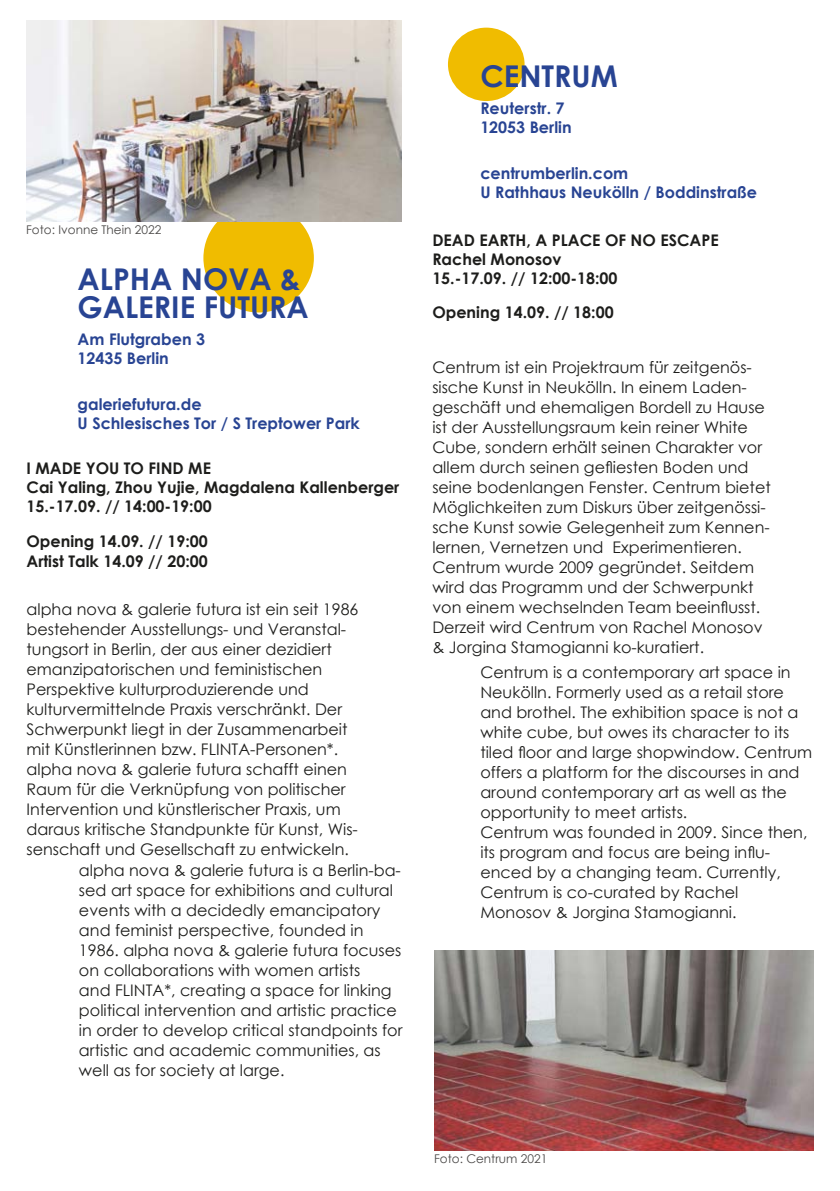
<style>
.page{position:relative;width:840px;height:1191px;background:#fff}
.page>*{position:absolute;margin:0;border:0;box-sizing:border-box;transform-origin:0 0}
.t1{font:700 30px/28px "Century Gothic";color:#284493}
.t2{font:16px/20px "Century Gothic";color:#1d1d1b}
.t3{font:700 16px/19.2px "Century Gothic";color:#1d1d1b}
.t4{font:700 16px/19.2px "Century Gothic";color:#284493}
.t5{font:12px "Century Gothic";color:#4a4847}
</style>
<div class="page">
<div style="left:203px;top:203px;width:111px;height:109px;background:#f0bc00;border-radius:50%"></div>
<div style="left:447px;top:28px;width:77px;height:73px;background:#f0bc00;border-radius:50%"></div>
<img style="left:27px;top:20px;width:374px;height:201px">
<img style="left:434px;top:950px;width:379px;height:200px">
<p class="t5" style="left:26px;top:222px;width:137px">Foto: Ivonne Thein 2022</p>
<p class="t1" style="left:78px;top:263px;width:232px">ALPHA NOVA &amp;<br>GALERIE FUTURA</p>
<p class="t4" style="left:78px;top:328px;width:129px">Am Flutgraben 3</p>
<p class="t4" style="left:78px;top:348px;width:93px">12435 Berlin</p>
<p class="t4" style="left:78px;top:393px;width:283px">galeriefutura.de<br>U Schlesisches Tor / S Treptower Park</p>
<p class="t3" style="left:27px;top:458px;width:374px">I MADE YOU TO FIND ME<br>Cai Yaling, Zhou Yujie, Magdalena Kallenberger</p>
<p class="t3" style="left:27px;top:496px;width:186px">15.-17.09. // 14:00-19:00</p>
<p class="t3" style="left:27px;top:530px;width:183px;line-height:20.8px">Opening 14.09. // 19:00<br>Artist Talk 14.09 // 20:00</p>
<p class="t2" style="left:27px;top:599px;width:333px">alpha nova &amp; galerie futura ist ein seit 1986 bestehender Ausstellungs- und Veranstal&shy;tungsort in Berlin, der aus einer dezidiert emanzipatorischen und feministischen Perspektive kulturproduzierende und kulturvermittelnde Praxis verschränkt. Der Schwerpunkt liegt in der Zusammenarbeit mit Künstlerinnen bzw. FLINTA-Personen*. alpha nova &amp; galerie futura schafft einen Raum für die Verknüpfung von politischer Intervention und künstlerischer Praxis, um daraus kritische Standpunkte für Kunst, Wis&shy;senschaft und Gesellschaft zu entwickeln.</p>
<p class="t2" style="left:79px;top:860px;width:325px">alpha nova &amp; galerie futura is a Berlin-ba&shy;sed art space for exhibitions and cultural events with a decidedly emancipatory and feminist perspective, founded in 1986. alpha nova &amp; galerie futura focuses on collaborations with women artists<br>and FLINTA*, creating a space for linking political intervention and artistic practice in order to develop critical standpoints for artistic and academic communities, as well as for society at large.</p>
<p class="t1" style="left:480px;top:61px;width:139px">CENTRUM</p>
<p class="t4" style="left:480px;top:98px;width:93px">Reuterstr. 7<br>12053 Berlin</p>
<p class="t4" style="left:480px;top:163px;width:278px">centrumberlin.com<br>U Rathhaus Neukölln / Boddinstraße</p>
<p class="t3" style="left:432px;top:230px;width:288px">DEAD EARTH, A PLACE OF NO ESCAPE</p>
<p class="t3" style="left:432px;top:249px;width:130px">Rachel Monosov</p>
<p class="t3" style="left:432px;top:268px;width:186px">15.-17.09. // 12:00-18:00</p>
<p class="t3" style="left:432px;top:302px;width:183px">Opening 14.09. // 18:00</p>
<p class="t2" style="left:432px;top:357px;width:340px">Centrum ist ein Projektraum für zeitgenös&shy;sische Kunst in Neukölln. In einem Laden&shy;geschäft und ehemaligen Bordell zu Hause ist der Ausstellungsraum kein reiner White Cube, sondern erhält seinen Charakter vor allem durch seinen gefliesten Boden und seine bodenlangen Fenster. Centrum bietet Möglichkeiten zum Diskurs über zeitgenössi&shy;sche Kunst sowie Gelegenheit zum Kennen&shy;lernen, Vernetzen und Experimentieren.<br>Centrum wurde 2009 gegründet. Seitdem wird das Programm und der Schwerpunkt von einem wechselnden Team beeinflusst.<br>Derzeit wird Centrum von Rachel Monosov &amp; Jorgina Stamogianni ko-kuratiert.</p>
<p class="t2" style="left:480px;top:661px;width:333px">Centrum is a contemporary art space in Neukölln. Formerly used as a retail store and brothel. The exhibition space is not a white cube, but owes its character to its tiled floor and large shopwindow. Centrum offers a platform for the discourses in and around contemporary art as well as the opportunity to meet artists.</p>
<p class="t2" style="left:480px;top:821px;width:328px">Centrum was founded in 2009. Since then, its program and focus are being influ&shy;enced by a changing team. Currently, Centrum is co-curated by Rachel</p>
<p class="t2" style="left:480px;top:901px;width:257px">Monosov &amp; Jorgina Stamogianni.</p>
<p class="t5" style="left:434px;top:1150px;width:115px">Foto: Centrum 2021</p>
</div>
